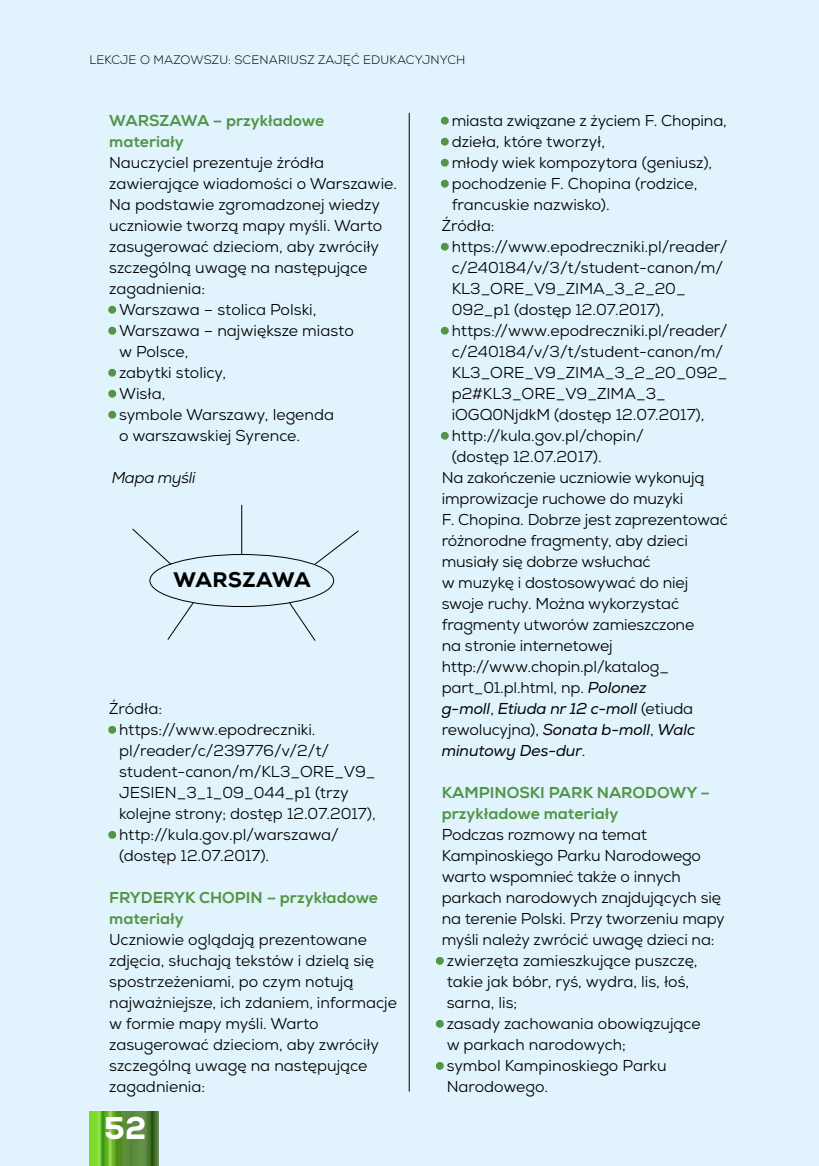
<style>
.page{position:relative;width:819px;height:1166px;background:#e1f4fd}
.page>*{position:absolute;margin:0;border:0;box-sizing:border-box;transform-origin:0 0}
.t1{font:800 31.5px "Nexa";color:#fff}
.t2{font:800 21px "Nexa";letter-spacing:.02em;color:#000}
.t3{font:15.75px/21px "Nexa";color:#000}
.t4{font:800 15.75px/21px "Nexa";color:#529546}
.t5{font:italic 15.75px "Nexa";letter-spacing:-.01em;color:#000}
.t6{font:italic 15.75px "Nexa";letter-spacing:-.02em;color:#000}
.t7{font:300 12.25px "Nexa";letter-spacing:.015em;color:#000}
.s1{color:#529546}
.s2{font-style:italic}
.s3{font-style:normal}
</style>
<div class="page">
<img style="left:89px;top:1111px;width:70px;height:55px">
<hr style="left:409px;top:113px;width:1px;height:978px;background:#000">
<div style="left:108px;top:306px;width:8px;height:8px;border:5px solid #529546;border-radius:50%"></div>
<div style="left:108px;top:327px;width:8px;height:8px;border:5px solid #529546;border-radius:50%"></div>
<div style="left:108px;top:369px;width:8px;height:8px;border:5px solid #529546;border-radius:50%"></div>
<div style="left:108px;top:390px;width:8px;height:8px;border:5px solid #529546;border-radius:50%"></div>
<div style="left:108px;top:411px;width:8px;height:8px;border:5px solid #529546;border-radius:50%"></div>
<div style="left:108px;top:726px;width:8px;height:8px;border:5px solid #529546;border-radius:50%"></div>
<div style="left:108px;top:831px;width:8px;height:8px;border:5px solid #529546;border-radius:50%"></div>
<div style="left:441px;top:117px;width:7px;height:8px;border:5px solid #529546;border-radius:50%"></div>
<div style="left:441px;top:138px;width:7px;height:8px;border:5px solid #529546;border-radius:50%"></div>
<div style="left:441px;top:159px;width:7px;height:8px;border:5px solid #529546;border-radius:50%"></div>
<div style="left:441px;top:180px;width:7px;height:8px;border:5px solid #529546;border-radius:50%"></div>
<div style="left:441px;top:243px;width:7px;height:8px;border:5px solid #529546;border-radius:50%"></div>
<div style="left:441px;top:327px;width:7px;height:8px;border:5px solid #529546;border-radius:50%"></div>
<div style="left:441px;top:432px;width:7px;height:8px;border:5px solid #529546;border-radius:50%"></div>
<div style="left:436px;top:957px;width:8px;height:8px;border:5px solid #529546;border-radius:50%"></div>
<div style="left:436px;top:1020px;width:8px;height:8px;border:5px solid #529546;border-radius:50%"></div>
<div style="left:436px;top:1062px;width:8px;height:8px;border:5px solid #529546;border-radius:50%"></div>
<div style="left:149px;top:554px;width:185px;height:53px;border:1px solid #000;border-radius:50%"></div>
<svg style="left:132px;top:528px;width:40px;height:38px"></svg>
<hr style="left:241px;top:505px;width:1px;height:49px;background:#000">
<svg style="left:313px;top:530px;width:46px;height:36px"></svg>
<svg style="left:167px;top:601px;width:28px;height:39px"></svg>
<svg style="left:288px;top:602px;width:28px;height:39px"></svg>
<p class="t7" style="left:89px;top:52px;width:377px">LEKCJE O MAZOWSZU: SCENARIUSZ ZAJĘĆ EDUKACYJNYCH</p>
<p class="t4" style="left:109px;top:110px;width:216px">WARSZAWA – przykładowe materiały</p>
<p class="t3" style="left:109px;top:152px;width:289px">Nauczyciel prezentuje źródła zawierające wiadomości o Warszawie.<br>Na podstawie zgromadzonej wiedzy uczniowie tworzą mapy myśli. Warto zasugerować dzieciom, aby zwróciły szczególną uwagę na następujące zagadnienia:</p>
<p class="t3" style="left:109px;top:299px;width:209px"><span class="s1">•</span> Warszawa – stolica Polski,</p>
<p class="t3" style="left:119px;top:320px;width:236px;text-indent:-10px"><span class="s1">•</span> Warszawa – największe miasto w Polsce,</p>
<p class="t3" style="left:109px;top:362px;width:119px"><span class="s1">•</span> zabytki stolicy,</p>
<p class="t3" style="left:109px;top:383px;width:58px"><span class="s1">•</span> Wisła,</p>
<p class="t3" style="left:119px;top:404px;width:216px;text-indent:-10px"><span class="s1">•</span> symbole Warszawy, legenda o warszawskiej Syrence.</p>
<p class="t6" style="left:112px;top:468px;width:86px">Mapa myśli</p>
<h2 class="t2" style="left:173px;top:567px;width:139px">WARSZAWA</h2>
<p class="t3" style="left:109px;top:698px;width:54px">Źródła:</p>
<p class="t3" style="left:119px;top:719px;width:258px;text-indent:-10px"><span class="s1">•</span> https://www.epodreczniki. pl/reader/c/239776/v/2/t/ student-canon/m/KL3_ORE_V9_<br>JESIEN_3_1_09_044_p1 (trzy kolejne strony; dostęp 12.07.2017),</p>
<p class="t3" style="left:119px;top:824px;width:221px;text-indent:-10px"><span class="s1">•</span> http://kula.gov.pl/warszawa/ (dostęp 12.07.2017).</p>
<p class="t4" style="left:109px;top:887px;width:270px">FRYDERYK CHOPIN – przykładowe materiały</p>
<p class="t3" style="left:109px;top:929px;width:289px">Uczniowie oglądają prezentowane zdjęcia, słuchają tekstów i dzielą się spostrzeżeniami, po czym notują najważniejsze, ich zdaniem, informacje w formie mapy myśli. Warto zasugerować dzieciom, aby zwróciły szczególną uwagę na następujące zagadnienia:</p>
<h1 class="t1" style="left:104px;top:1108px;width:43px">52</h1>
<p class="t3" style="left:441px;top:110px;width:286px"><span class="s1">•</span> miasta związane z życiem F. Chopina,</p>
<p class="t3" style="left:441px;top:131px;width:165px"><span class="s1">•</span> dzieła, które tworzył,</p>
<p class="t3" style="left:441px;top:152px;width:272px"><span class="s1">•</span> młody wiek kompozytora (geniusz),</p>
<p class="t3" style="left:441px;top:173px;width:257px"><span class="s1">•</span> pochodzenie F. Chopina (rodzice,</p>
<p class="t3" style="left:451px;top:194px;width:159px">francuskie nazwisko).</p>
<p class="t3" style="left:441px;top:215px;width:54px">Źródła:</p>
<p class="t3" style="left:451px;top:236px;width:277px;text-indent:-10px"><span class="s1">•</span> https://www.epodreczniki.pl/reader/ c/240184/v/3/t/student-canon/m/ KL3_ORE_V9_ZIMA_3_2_20_ 092_p1 (dostęp 12.07.2017),</p>
<p class="t3" style="left:451px;top:320px;width:277px;text-indent:-10px"><span class="s1">•</span> https://www.epodreczniki.pl/reader/ c/240184/v/3/t/student-canon/m/ KL3_ORE_V9_ZIMA_3_2_20_092_ p2#KL3_ORE_V9_ZIMA_3_ iOGQ0NjdkM (dostęp 12.07.2017),</p>
<p class="t3" style="left:441px;top:425px;width:203px"><span class="s1">•</span> http://kula.gov.pl/chopin/</p>
<p class="t3" style="left:451px;top:446px;width:152px">(dostęp 12.07.2017).</p>
<p class="t3" style="left:441px;top:467px;width:264px">Na zakończenie uczniowie wykonują</p>
<p class="t3" style="left:441px;top:488px;width:243px">improwizacje ruchowe do muzyki</p>
<p class="t3" style="left:441px;top:509px;width:287px">F. Chopina. Dobrze jest zaprezentować</p>
<p class="t3" style="left:441px;top:530px;width:247px">różnorodne fragmenty, aby dzieci</p>
<p class="t3" style="left:441px;top:551px;width:210px">musiały się dobrze wsłuchać</p>
<p class="t3" style="left:441px;top:572px;width:248px">w muzykę i dostosowywać do niej</p>
<p class="t3" style="left:441px;top:593px;width:239px">swoje ruchy. Można wykorzystać</p>
<p class="t3" style="left:441px;top:614px;width:254px">fragmenty utworów zamieszczone</p>
<p class="t3" style="left:441px;top:635px;width:172px">na stronie internetowej</p>
<p class="t3" style="left:441px;top:656px;width:229px">http://www.chopin.pl/katalog_</p>
<p class="t3" style="left:441px;top:677px;width:206px">part_01.pl.html, np. <span class="s2">Polonez</span></p>
<p class="t5" style="left:441px;top:699px;width:253px">g-moll<span class="s3">,</span> Etiuda nr 12 c-moll <span class="s3">(etiuda</span></p>
<p class="t5" style="left:441px;top:720px;width:255px"><span class="s3">rewolucyjna),</span> Sonata b-moll<span class="s3">,</span> Walc</p>
<p class="t5" style="left:441px;top:741px;width:145px">minutowy Des-dur<span class="s3">.</span></p>
<p class="t4" style="left:441px;top:782px;width:270px">KAMPINOSKI PARK NARODOWY – przykładowe materiały</p>
<p class="t3" style="left:441px;top:824px;width:284px">Podczas rozmowy na temat Kampinoskiego Parku Narodowego warto wspomnieć także o innych parkach narodowych znajdujących się na terenie Polski. Przy tworzeniu mapy myśli należy zwrócić uwagę dzieci na:</p>
<p class="t3" style="left:446px;top:950px;width:252px;text-indent:-10px"><span class="s1">•</span> zwierzęta zamieszkujące puszczę, takie jak bóbr, ryś, wydra, lis, łoś, sarna, lis;</p>
<p class="t3" style="left:446px;top:1013px;width:255px;text-indent:-10px"><span class="s1">•</span> zasady zachowania obowiązujące w parkach narodowych;</p>
<p class="t3" style="left:446px;top:1055px;width:221px;text-indent:-10px"><span class="s1">•</span> symbol Kampinoskiego Parku<br>Narodowego.</p>
</div>
